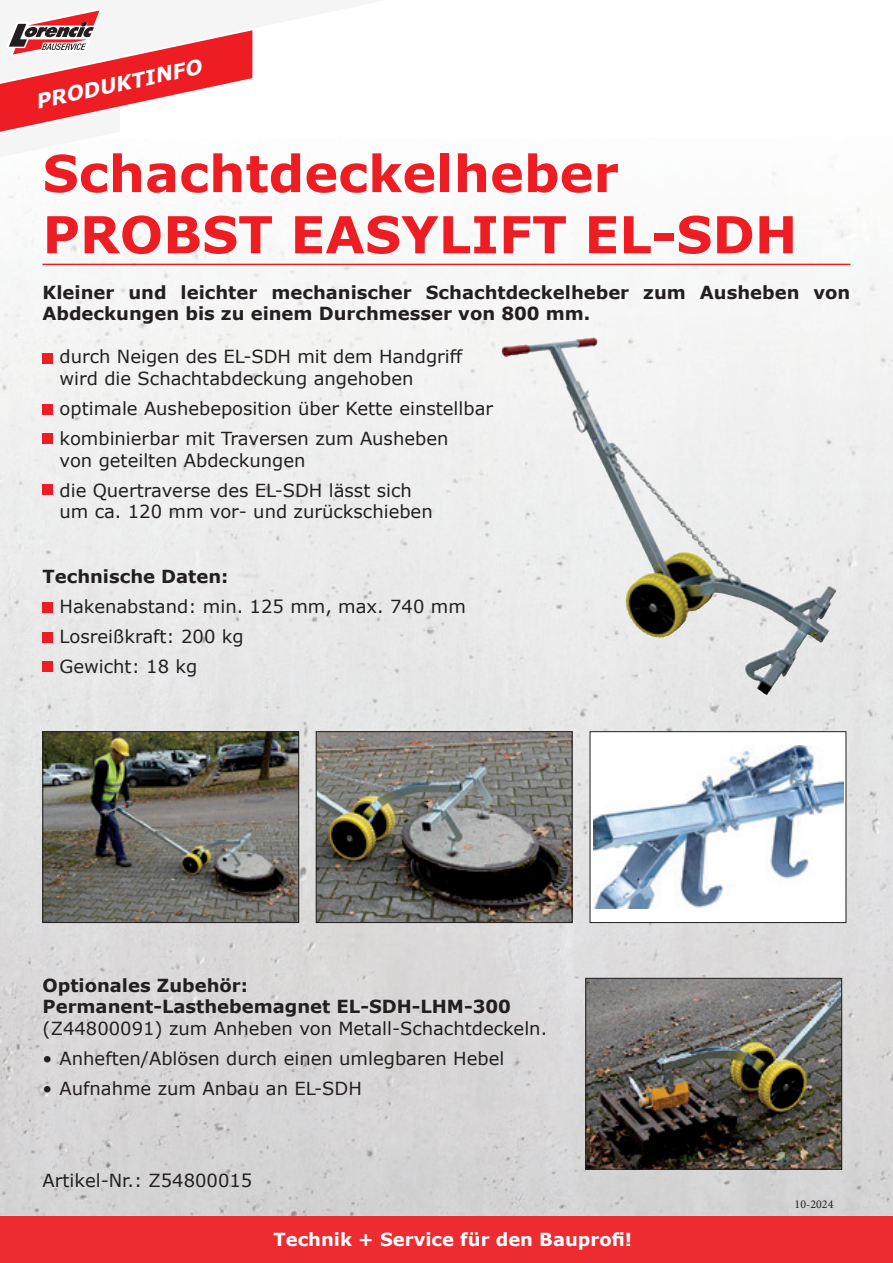
<style>
.page{position:relative;width:893px;height:1263px;background:#fff}
.page>*{position:absolute;margin:0;border:0;box-sizing:border-box;transform-origin:0 0}
.t1{font:700 51px/61.2px "Verdana";color:#ee1d23}
.t2{font:italic 700 20.25px "Verdana";color:#fff}
.t3{font:18px/21.6px "Verdana";color:#231f20}
.t4{font:700 18px/21.6px "Verdana";color:#231f20}
.t5{font:700 18px "Verdana";color:#fff}
.t6{font:12px "Minion Pro";color:#231f20}
</style>
<div class="page">
<img style="left:0;top:172px;width:893px;height:1044px">
<div style="left:0;top:1216px;width:893px;height:47px;background:#ec2c30"></div>
<svg style="left:0;top:10px;width:253px;height:122px"></svg>
<hr style="left:43px;top:264px;width:807px;height:1px;background:#ee1d23">
<div style="left:43px;top:353px;width:10px;height:11px;background:#ee1d23"></div>
<div style="left:43px;top:433px;width:10px;height:11px;background:#ee1d23"></div>
<div style="left:43px;top:484px;width:10px;height:11px;background:#ee1d23"></div>
<div style="left:43px;top:661px;width:10px;height:11px;background:#ee1d23"></div>
<div style="left:43px;top:633px;width:10px;height:10px;background:#ee1d23"></div>
<div style="left:43px;top:602px;width:10px;height:10px;background:#ee1d23"></div>
<div style="left:43px;top:404px;width:10px;height:11px;background:#ee1d23"></div>
<img style="left:501px;top:338px;width:144px;height:215px">
<div style="left:590px;top:732px;width:256px;height:190px;background:#fff"></div>
<img style="left:594px;top:746px;width:250px;height:162px">
<div style="left:590px;top:731px;width:256px;height:192px;border:1px solid #231f20"></div>
<img style="left:318px;top:733px;width:252px;height:188px">
<div style="left:316px;top:731px;width:256px;height:192px;border:1px solid #231f20"></div>
<img style="left:587px;top:980px;width:253px;height:187px">
<div style="left:585px;top:978px;width:257px;height:191px;border:1px solid #231f20"></div>
<img style="left:45px;top:733px;width:252px;height:188px">
<div style="left:43px;top:731px;width:256px;height:192px;border:1px solid #231f20"></div>
<p class="t2" style="left:33px;top:87px;width:171px;rotate:-12deg">PRODUKTINFO</p>
<h1 class="t1" style="left:43px;top:142px;width:756px">Schachtdeckelheber<br>PROBST EASYLIFT EL-SDH</h1>
<p class="t4" style="left:43px;top:281px;width:809px">Kleiner und leichter mechanischer Schachtdeckelheber zum Ausheben von<br>Abdeckungen bis zu einem Durchmesser von 800 mm.</p>
<p class="t3" style="left:60px;top:346px;width:405px;text-indent:-17px">• durch Neigen des EL-SDH mit dem Handgriff wird die Schachtabdeckung angehoben</p>
<p class="t3" style="left:43px;top:398px;width:452px">• optimale Aushebeposition über Kette einstellbar</p>
<p class="t3" style="left:60px;top:428px;width:390px;text-indent:-17px">• kombinierbar mit Traversen zum Ausheben von geteilten Abdeckungen</p>
<p class="t3" style="left:60px;top:479px;width:375px;text-indent:-17px">• die Quertraverse des EL-SDH lässt sich um ca. 120 mm vor- und zurückschieben</p>
<p class="t4" style="left:43px;top:565px;width:187px">Technische Daten:</p>
<p class="t3" style="left:43px;top:596px;width:425px">• Hakenabstand: min. 125 mm, max. 740 mm</p>
<p class="t3" style="left:43px;top:626px;width:203px">• Losreißkraft: 200 kg</p>
<p class="t3" style="left:43px;top:656px;width:156px">• Gewicht: 18 kg</p>
<p class="t4" style="left:43px;top:974px;width:470px">Optionales Zubehör:<br>Permanent-Lasthebemagnet EL-SDH-LHM-300</p>
<p class="t3" style="left:43px;top:1017px;width:506px">(Z44800091) zum Anheben von Metall-Schachtdeckeln.</p>
<p class="t3" style="left:43px;top:1047px;width:463px">• Anheften/Ablösen durch einen umlegbaren Hebel</p>
<p class="t3" style="left:43px;top:1077px;width:321px">• Aufnahme zum Anbau an EL-SDH</p>
<p class="t3" style="left:43px;top:1170px;width:211px">Artikel-Nr.: Z54800015</p>
<p class="t5" style="left:273px;top:1227px;width:360px">Technik + Service für den Bauprofi!</p>
<p class="t6" style="left:795px;top:1196px;width:40px">10-2024</p>
</div>
